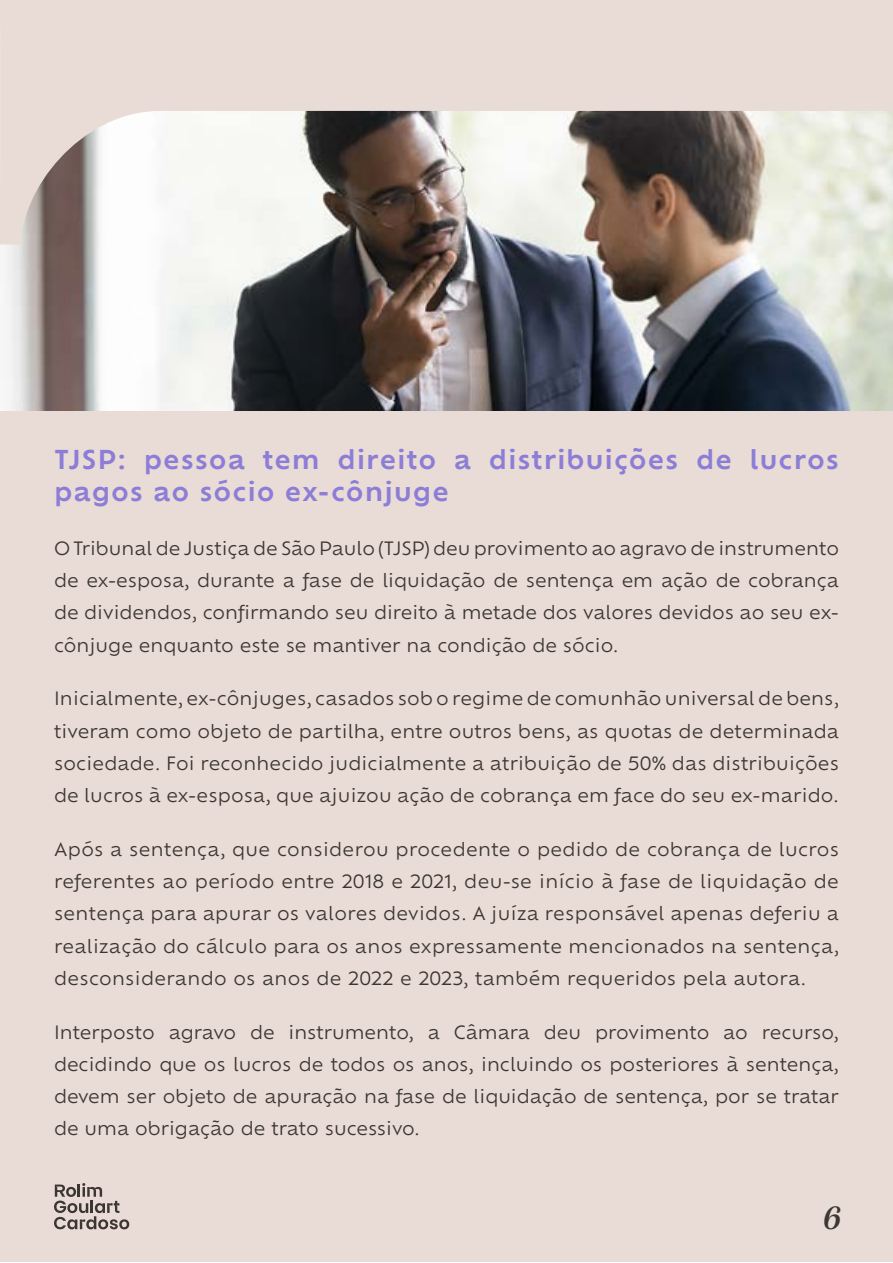
<style>
.page{position:relative;width:893px;height:1263px;background:#fff}
.page>*{position:absolute;margin:0;border:0;box-sizing:border-box;transform-origin:0 0}
.t1{font:italic 600 36px "Silva Display";color:#3c3732}
.t2{font:600 25.5px/32.2px "Ofelia Text";letter-spacing:.035em;color:#8c7dd7}
.t3{font:18px/32.2px "Ofelia Text";color:#3b3632;text-align:justify}
</style>
<div class="page">
<div style="left:0;top:1px;width:893px;height:1261px;background:#e9dbd6"></div>
<svg style="left:54px;top:1183px;width:75px;height:46px"></svg>
<img style="left:0;top:244px;width:893px;height:166px">
<svg style="left:0;top:0;width:893px;height:244px"></svg>
<h2 class="t2" style="left:54px;top:441px;width:786px">TJSP: pessoa tem direito a distribuições de lucros pagos ao sócio ex-cônjuge</h2>
<p class="t3" style="left:54px;top:530px;width:786px">O Tribunal de Justiça de São Paulo (TJSP) deu provimento ao agravo de instrumento de ex-esposa, durante a fase de liquidação de sentença em ação de cobrança de dividendos, confirmando seu direito à metade dos valores devidos ao seu ex&shy;cônjuge enquanto este se mantiver na condição de sócio.</p>
<p class="t3" style="left:54px;top:681px;width:786px">Inicialmente, ex-cônjuges, casados sob o regime de comunhão universal de bens, tiveram como objeto de partilha, entre outros bens, as quotas de determinada sociedade. Foi reconhecido judicialmente a atribuição de 50% das distribuições de lucros à ex-esposa, que ajuizou ação de cobrança em face do seu ex-marido.</p>
<p class="t3" style="left:54px;top:831px;width:786px">Após a sentença, que considerou procedente o pedido de cobrança de lucros referentes ao período entre 2018 e 2021, deu-se início à fase de liquidação de sentença para apurar os valores devidos. A juíza responsável apenas deferiu a realização do cálculo para os anos expressamente mencionados na sentença, desconsiderando os anos de 2022 e 2023, também requeridos pela autora.</p>
<p class="t3" style="left:54px;top:1014px;width:786px">Interposto agravo de instrumento, a Câmara deu provimento ao recurso, decidindo que os lucros de todos os anos, incluindo os posteriores à sentença, devem ser objeto de apuração na fase de liquidação de sentença, por se tratar de uma obrigação de trato sucessivo.</p>
<h1 class="t1" style="left:822px;top:1194px;width:19px">6</h1>
</div>
